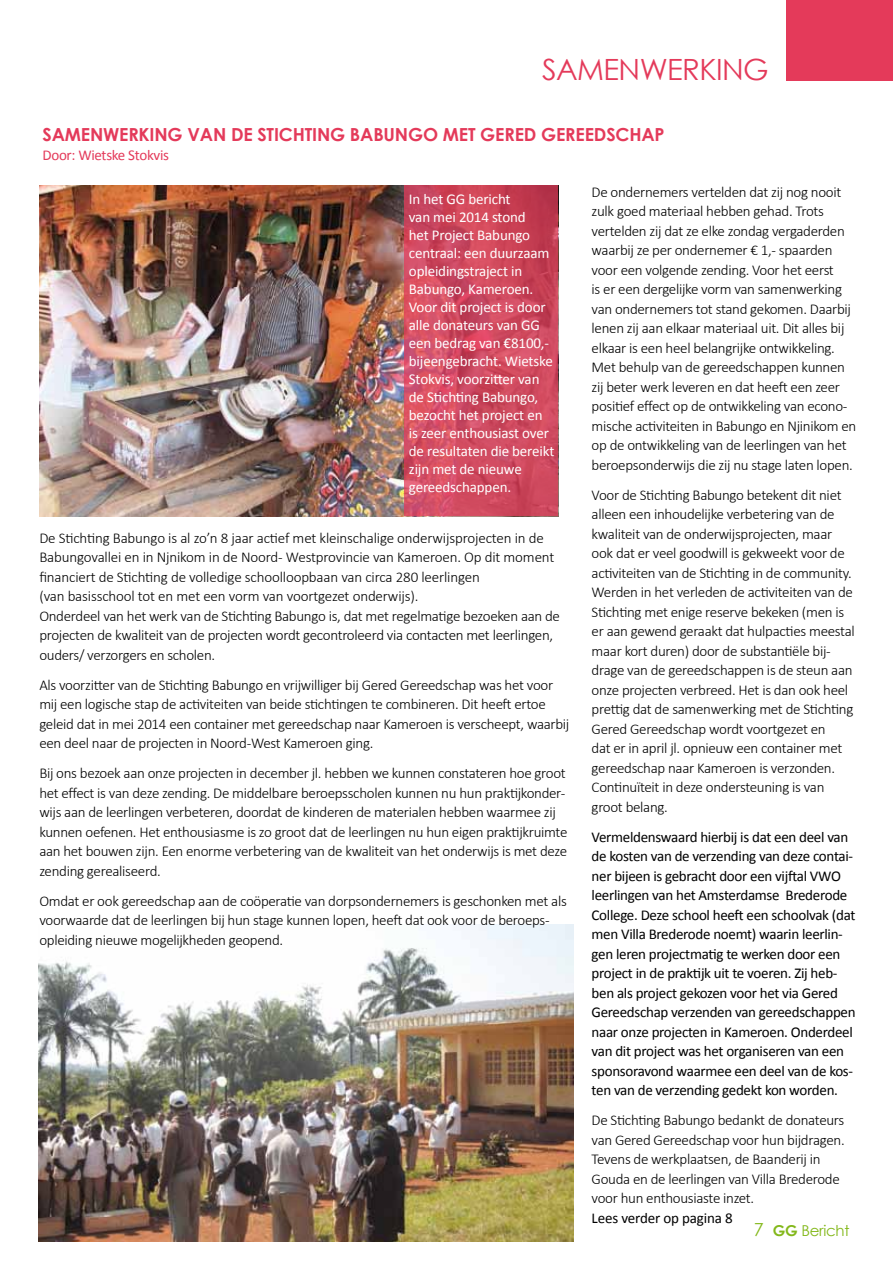
<style>
.page{position:relative;width:893px;height:1263px;background:#fff}
.page>*{position:absolute;margin:0;border:0;box-sizing:border-box;transform-origin:0 0}
.t1{font:29.25px "Century Gothic";letter-spacing:-.02em;color:#e43a5a}
.t2{font:700 18px "Century Gothic";letter-spacing:-.01em;color:#e43a5a}
.t3{font:300 15px/19.5px "Calibri";letter-spacing:-.02em;color:#000}
.t4{font:15px/19.5px "Calibri";letter-spacing:-.02em;color:#000}
.t5{font:15px/18px "Calibri";letter-spacing:-.01em;color:#fff}
.t6{font:15px "Calibri";letter-spacing:-.02em;color:#e43a5a}
.t7{font:15px "Century Gothic";letter-spacing:-.02em;color:#83b81a}
.s1{font-size:18px}
.s2{font-weight:700}
</style>
<div class="page">
<img style="left:39px;top:185px;width:365px;height:331px">
<div style="left:786px;top:0;width:107px;height:80px;background:#e43a5a"></div>
<svg style="left:404px;top:185px;width:154px;height:331px;background:#ce495e"></svg>
<img style="left:38px;top:924px;width:535px;height:318px">
<h1 class="t1" style="left:542px;top:52px;width:228px">SAMENWERKING</h1>
<p class="t2" style="left:43px;top:123px;width:98px">SAMENWERKING</p>
<p class="t2" style="left:187px;top:123px;width:14px">VAN</p>
<p class="t2" style="left:231px;top:123px;width:93px">DE STICHTING</p>
<p class="t2" style="left:350px;top:123px;width:60px">BABUNGO</p>
<p class="t2" style="left:443px;top:123px;width:211px">MET GERED GEREEDSCHAP</p>
<p class="t6" style="left:43px;top:146px;width:128px">Door: Wietske Stokvis</p>
<p class="t5" style="left:409px;top:190px;width:147px">In het GG bericht<br>van mei 2014 stond<br>het Project Babungo centraal: een duurzaam opleidingstraject in<br>Babungo, Kameroen.<br>Voor dit project is door alle donateurs van GG een bedrag van €8100,- bijeengebracht. Wietske<br>Stokvis, voorzitter van de Stichting Babungo, bezocht het project en is zeer enthousiast over de resultaten die bereikt zijn met de nieuwe gereedschappen.</p>
<p class="t3" style="left:39px;top:527px;width:522px">De Stichting Babungo is al zo’n 8 jaar actief met kleinschalige onderwijsprojecten in de Babungovallei en in Njnikom in de Noord- Westprovincie van Kameroen. Op dit moment financiert de Stichting de volledige schoolloopbaan van circa 280 leerlingen<br>(van basisschool tot en met een vorm van voortgezet onderwijs).<br>Onderdeel van het werk van de Stichting Babungo is, dat met regelmatige bezoeken aan de projecten de kwaliteit van de projecten wordt gecontroleerd via contacten met leerlingen, ouders/ verzorgers en scholen.</p>
<p class="t3" style="left:39px;top:674px;width:532px">Als voorzitter van de Stichting Babungo en vrijwilliger bij Gered Gereedschap was het voor mij een logische stap de activiteiten van beide stichtingen te combineren. Dit heeft ertoe geleid dat in mei 2014 een container met gereedschap naar Kameroen is verscheept, waarbij een deel naar de projecten in Noord-West Kameroen ging.</p>
<p class="t3" style="left:39px;top:763px;width:530px">Bij ons bezoek aan onze projecten in december jl. hebben we kunnen constateren hoe groot het effect is van deze zending. De middelbare beroepsscholen kunnen nu hun praktijkonder&shy;wijs aan de leerlingen verbeteren, doordat de kinderen de materialen hebben waarmee zij kunnen oefenen. Het enthousiasme is zo groot dat de leerlingen nu hun eigen praktijkruimte aan het bouwen zijn. Een enorme verbetering van de kwaliteit van het onderwijs is met deze zending gerealiseerd.</p>
<p class="t3" style="left:39px;top:890px;width:529px">Omdat er ook gereedschap aan de coöperatie van dorpsondernemers is geschonken met als voorwaarde dat de leerlingen bij hun stage kunnen lopen, heeft dat ook voor de beroeps&shy;opleiding nieuwe mogelijkheden geopend.</p>
<p class="t3" style="left:592px;top:181px;width:266px">De ondernemers vertelden dat zij nog nooit zulk goed materiaal hebben gehad. Trots vertelden zij dat ze elke zondag vergaderden waarbij ze per ondernemer € 1,- spaarden voor een volgende zending. Voor het eerst<br>is er een dergelijke vorm van samenwerking van ondernemers tot stand gekomen. Daarbij lenen zij aan elkaar materiaal uit. Dit alles bij elkaar is een heel belangrijke ontwikkeling.<br>Met behulp van de gereedschappen kunnen zij beter werk leveren en dat heeft een zeer positief effect op de ontwikkeling van econo&shy;mische activiteiten in Babungo en Njinikom en op de ontwikkeling van de leerlingen van het beroepsonderwijs die zij nu stage laten lopen.</p>
<p class="t3" style="left:592px;top:484px;width:265px">Voor de Stichting Babungo betekent dit niet alleen een inhoudelijke verbetering van de kwaliteit van de onderwijsprojecten, maar ook dat er veel goodwill is gekweekt voor de activiteiten van de Stichting in de community.<br>Werden in het verleden de activiteiten van de Stichting met enige reserve bekeken (men is er aan gewend geraakt dat hulpacties meestal maar kort duren) door de substantiële bij&shy;drage van de gereedschappen is de steun aan onze projecten verbreed. Het is dan ook heel prettig dat de samenwerking met de Stichting Gered Gereedschap wordt voortgezet en<br>dat er in april jl. opnieuw een container met gereedschap naar Kameroen is verzonden.<br>Continuïteit in deze ondersteuning is van groot belang.</p>
<p class="t4" style="left:592px;top:827px;width:266px">Vermeldenswaard hierbij is dat een deel van de kosten van de verzending van deze contai&shy;ner bijeen is gebracht door een vijftal VWO leerlingen van het Amsterdamse Brederode College. Deze school heeft een schoolvak (dat men Villa Brederode noemt) waarin leerlin&shy;gen leren projectmatig te werken door een project in de praktijk uit te voeren. Zij heb&shy;ben als project gekozen voor het via Gered Gereedschap verzenden van gereedschappen naar onze projecten in Kameroen. Onderdeel van dit project was het organiseren van een sponsoravond waarmee een deel van de kos&shy;ten van de verzending gedekt kon worden.</p>
<p class="t3" style="left:592px;top:1110px;width:255px">De Stichting Babungo bedankt de donateurs van Gered Gereedschap voor hun bijdragen.<br>Tevens de werkplaatsen, de Baanderij in Gouda en de leerlingen van Villa Brederode voor hun enthousiaste inzet.</p>
<p class="t4" style="left:592px;top:1208px;width:143px">Lees verder op pagina 8</p>
<p class="t7" style="left:754px;top:1222px;width:97px"><span class="s1">7</span> <span class="s2">GG</span> Bericht</p>
</div>
